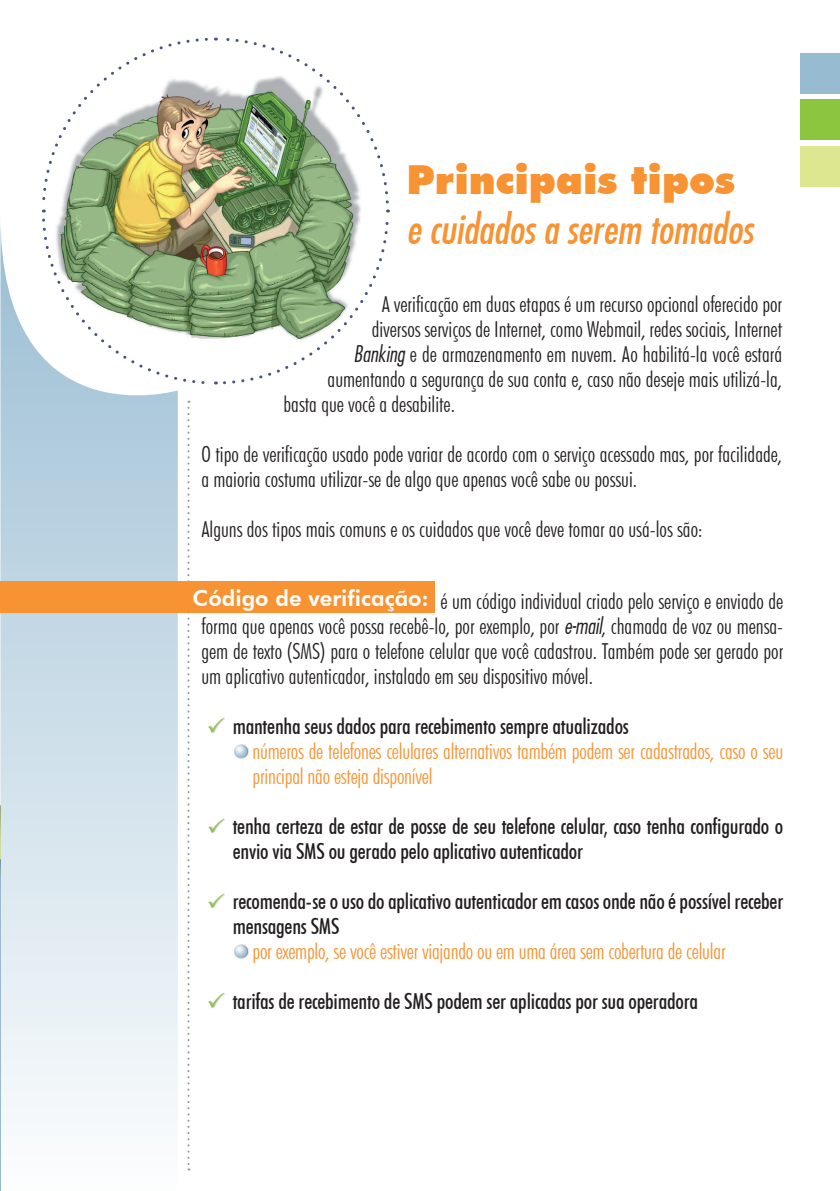
<style>
.page{position:relative;width:840px;height:1191px;background:#fff}
.page>*{position:absolute;margin:0;border:0;box-sizing:border-box;transform-origin:0 0}
.t1{font:40px/50px "Futura Md Cn BT Italic";color:#f79332}
.t2{font:300 condensed 22px/25px "Futura BT";color:#231f20}
.t3{font:500 condensed 22px/25px "Futura BT";letter-spacing:-.01em;color:#231f20}
.t4{font:300 condensed 22px/25px "Futura BT";letter-spacing:-.01em;color:#f79332}
.t5{font:800 22px "Futura BT";color:#fff}
.s1{font-family:"Futura BT";font-weight:900}
.s2{font-family:"Futura Lt Cn BT Italic";font-weight:400;font-stretch:normal}
</style>
<div class="page">
<svg style="left:187px;top:401px;width:2px;height:769px"></svg>
<svg style="left:0;top:226px;width:178px;height:965px"></svg>
<div style="left:799px;top:53px;width:40px;height:41px;background:#97bcd2"></div>
<div style="left:799px;top:100px;width:40px;height:40px;background:#8bc63e"></div>
<div style="left:800px;top:146px;width:39px;height:41px;background:#dde790"></div>
<svg style="left:40px;top:37px;width:350px;height:349px"></svg>
<img style="left:209px;top:718px;width:16px;height:15px">
<img style="left:209px;top:819px;width:16px;height:14px">
<img style="left:209px;top:894px;width:16px;height:14px">
<img style="left:209px;top:993px;width:16px;height:15px">
<img style="left:234px;top:744px;width:14px;height:15px">
<img style="left:234px;top:944px;width:14px;height:15px">
<div style="left:0;top:581px;width:434px;height:32px;background:#f79332"></div>
<p class="t1" style="left:406px;top:153px;width:348px"><span class="s1">Principais tipos </span>e cuidados a serem tomados</p>
<p class="t2" style="left:381px;top:291px;width:402px">A verificação em duas etapas é um recurso opcional oferecido por</p>
<p class="t2" style="left:371px;top:316px;width:412px">diversos serviços de Internet, como Webmail, redes sociais, Internet</p>
<p class="t2" style="left:353px;top:341px;width:430px"><span class="s2">Banking</span> e de armazenamento em nuvem. Ao habilitá-la você estará</p>
<p class="t2" style="left:327px;top:366px;width:456px">aumentando a segurança de sua conta e, caso não deseje mais utilizá-la,</p>
<p class="t2" style="left:283px;top:391px;width:173px">basta que você a desabilite.</p>
<p class="t2" style="left:201px;top:441px;width:582px">O tipo de verificação usado pode variar de acordo com o serviço acessado mas, por facilidade, a maioria costuma utilizar-se de algo que apenas você sabe ou possui.</p>
<p class="t2" style="left:201px;top:516px;width:502px">Alguns dos tipos mais comuns e os cuidados que você deve tomar ao usá-los são:</p>
<p class="t5" style="left:192px;top:584px;width:238px">Código de verificação:</p>
<p class="t2" style="left:201px;top:588px;width:583px;text-align:justify;text-indent:239px">é um código individual criado pelo serviço e enviado de forma que apenas você possa recebê-lo, por exemplo, por <span class="s2">e-mail</span>, chamada de voz ou mensa&shy;gem de texto (SMS) para o telefone celular que você cadastrou. Também pode ser gerado por um aplicativo autenticador, instalado em seu dispositivo móvel.</p>
<p class="t3" style="left:232px;top:713px;width:397px">mantenha seus dados para recebimento sempre atualizados</p>
<p class="t4" style="left:252px;top:738px;width:532px">números de telefones celulares alternativos também podem ser cadastrados, caso o seu principal não esteja disponível</p>
<p class="t3" style="left:232px;top:813px;width:551px">tenha certeza de estar de posse de seu telefone celular, caso tenha configurado o envio via SMS ou gerado pelo aplicativo autenticador</p>
<p class="t3" style="left:232px;top:888px;width:552px">recomenda-se o uso do aplicativo autenticador em casos onde não é possível receber mensagens SMS</p>
<p class="t4" style="left:252px;top:938px;width:474px">por exemplo, se você estiver viajando ou em uma área sem cobertura de celular</p>
<p class="t3" style="left:232px;top:988px;width:466px">tarifas de recebimento de SMS podem ser aplicadas por sua operadora</p>
</div>
